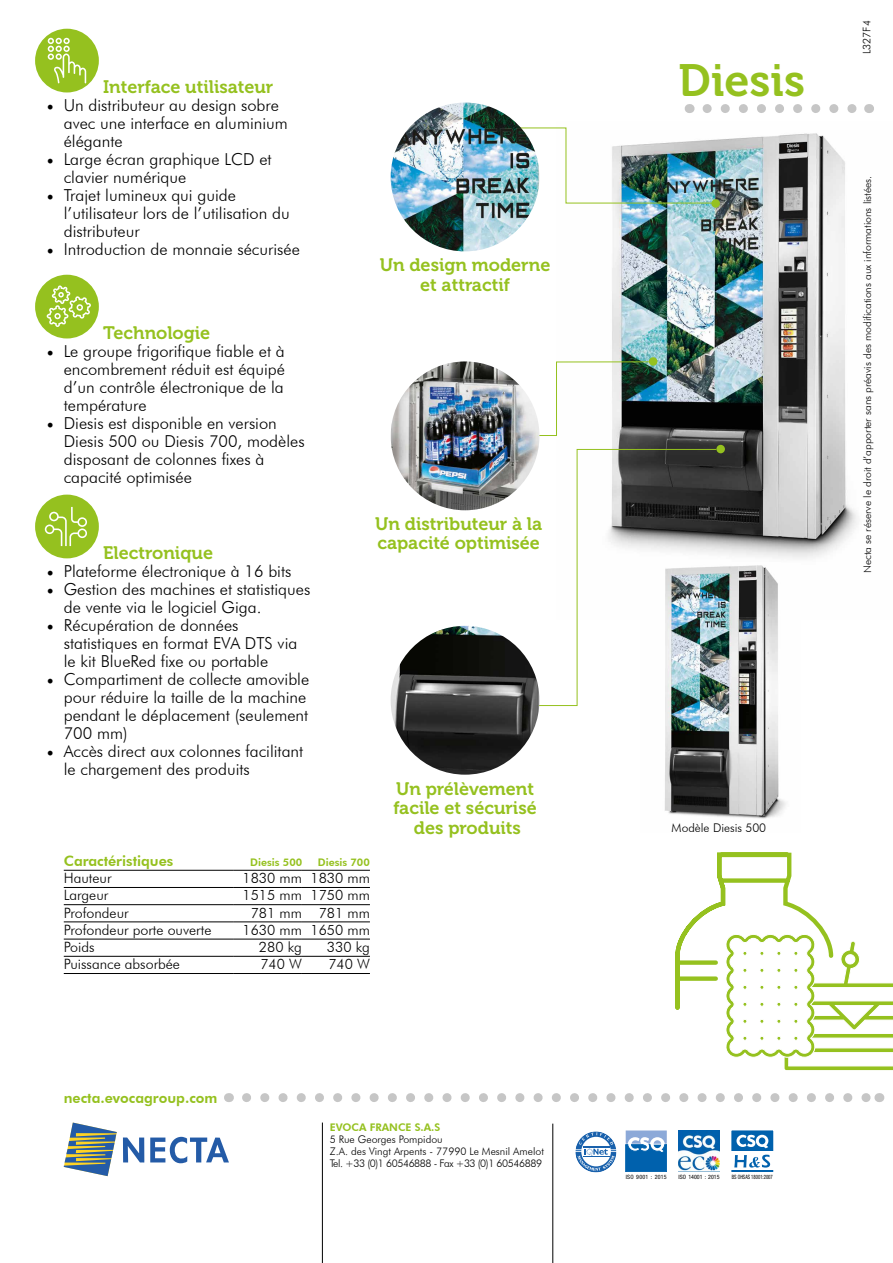
<style>
.page{position:relative;width:893px;height:1263px;background:#fff}
.page>*{position:absolute;margin:0;border:0;box-sizing:border-box;transform-origin:0 0}
.t1{font:45px "Museo 700";color:#95c11f}
.t2{font:18px/19.5px "Museo 700";color:#95c11f;text-align:center}
.t3{font:300 16.5px/18px "Futura BT";color:#000}
.t4{font:300 14.25px "Futura BT";color:#000}
.t5{font:800 14.25px "Futura BT";color:#95c11f}
.t6{font:300 12px "Futura BT";color:#000}
.t7{font:300 10.5px/12px "Futura BT";color:#000}
.t8{font:800 10.5px "Futura BT";color:#95c11f}
.t9{font:condensed 5.85px "Helvetica Neue LT Std";letter-spacing:.005em;color:#000;scale:.8 1}
.t10{font:condensed 5.85px "Helvetica Neue LT Std";letter-spacing:.005em;color:#000}
.t11{font:condensed 5.85px "Helvetica Neue LT Std";letter-spacing:.04em;color:#000}
.s1{font-family:"Minion Pro";font-weight:400;font-size:18px}
</style>
<div class="page">
<svg style="left:247px;top:1093px;width:623px;height:9px"></svg>
<hr style="left:553px;top:1123px;width:1px;height:140px;background:#000">
<hr style="left:322px;top:1122px;width:1px;height:141px;background:#000">
<svg style="left:678px;top:1130px;width:42px;height:42px"></svg>
<img style="left:679px;top:1130px;width:41px;height:41px">
<svg style="left:625px;top:1130px;width:42px;height:42px"></svg>
<svg style="left:626px;top:1130px;width:41px;height:41px"></svg>
<svg style="left:576px;top:1132px;width:39px;height:39px"></svg>
<div style="left:574px;top:1130px;width:43px;height:43px;border:1px solid #fff;border-radius:50%"></div>
<div style="left:731px;top:1130px;width:42px;height:21px;background:#0061ad"></div>
<svg style="left:736px;top:1134px;width:32px;height:14px"></svg>
<hr style="left:731px;top:1170px;width:42px;height:2px;background:#0061ad">
<svg style="left:734px;top:1155px;width:36px;height:12px"></svg>
<div style="left:730px;top:1129px;width:45px;height:52px;border:2px solid #fff"></div>
<svg style="left:64px;top:1122px;width:53px;height:54px"></svg>
<svg style="left:123px;top:1137px;width:106px;height:26px"></svg>
<svg style="left:707px;top:104px;width:150px;height:9px"></svg>
<svg style="left:675px;top:852px;width:218px;height:219px"></svg>
<img style="left:577px;top:133px;width:280px;height:426px">
<img style="left:520px;top:127px;width:196px;height:77px">
<svg style="left:490px;top:361px;width:164px;height:75px"></svg>
<svg style="left:491px;top:449px;width:226px;height:257px"></svg>
<div style="left:649px;top:357px;width:8px;height:9px;background:#95c11f;border-radius:50%"></div>
<img style="left:391px;top:103px;width:148px;height:148px;border-radius:74px">
<img style="left:391px;top:361px;width:148px;height:149px;border-radius:74px">
<div style="left:711px;top:199px;width:9px;height:9px;background:#95c11f;border-radius:50%"></div>
<div style="left:716px;top:445px;width:9px;height:8px;background:#95c11f;border-radius:50%"></div>
<img style="left:391px;top:626px;width:148px;height:149px;border-radius:74px">
<img style="left:641px;top:563px;width:145px;height:256px">
<hr style="left:64px;top:887px;width:170px;height:1px;background:#000">
<hr style="left:234px;top:887px;width:68px;height:1px;background:#000">
<hr style="left:302px;top:887px;width:68px;height:1px;background:#000">
<hr style="left:64px;top:904px;width:170px;height:1px;background:#000">
<hr style="left:234px;top:904px;width:68px;height:1px;background:#000">
<hr style="left:302px;top:904px;width:68px;height:1px;background:#000">
<hr style="left:64px;top:922px;width:170px;height:1px;background:#000">
<hr style="left:234px;top:922px;width:68px;height:1px;background:#000">
<hr style="left:302px;top:922px;width:68px;height:1px;background:#000">
<hr style="left:64px;top:939px;width:170px;height:1px;background:#000">
<hr style="left:234px;top:939px;width:68px;height:1px;background:#000">
<hr style="left:302px;top:939px;width:68px;height:1px;background:#000">
<hr style="left:64px;top:956px;width:170px;height:1px;background:#000">
<hr style="left:234px;top:956px;width:68px;height:1px;background:#000">
<hr style="left:302px;top:956px;width:68px;height:1px;background:#000">
<hr style="left:64px;top:973px;width:170px;height:1px;background:#000">
<hr style="left:234px;top:973px;width:68px;height:1px;background:#000">
<hr style="left:302px;top:973px;width:68px;height:1px;background:#000">
<hr style="left:64px;top:870px;width:170px;height:1px;background:#000">
<hr style="left:234px;top:870px;width:68px;height:1px;background:#000">
<hr style="left:302px;top:870px;width:68px;height:1px;background:#000">
<div style="left:35px;top:275px;width:64px;height:63px;background:#95c11f;border-radius:50%"></div>
<svg style="left:47px;top:285px;width:44px;height:42px"></svg>
<div style="left:35px;top:495px;width:64px;height:63px;background:#95c11f;border-radius:50%"></div>
<svg style="left:45px;top:507px;width:42px;height:39px"></svg>
<div style="left:35px;top:29px;width:64px;height:63px;background:#95c11f;border-radius:50%"></div>
<svg style="left:48px;top:38px;width:38px;height:45px"></svg>
<p class="t2" style="left:103px;top:77px;width:172px">Interface utilisateur</p>
<p class="t3" style="left:64px;top:96px;width:226px;text-indent:-17px"><span class="s1">•</span> Un distributeur au design sobre avec une interface en aluminium élégante</p>
<p class="t3" style="left:64px;top:150px;width:209px;text-indent:-17px"><span class="s1">•</span> Large écran graphique LCD et clavier numérique</p>
<p class="t3" style="left:64px;top:186px;width:228px;text-indent:-17px"><span class="s1">•</span> Trajet lumineux qui guide l’utilisateur lors de l’utilisation du distributeur</p>
<p class="t3" style="left:47px;top:240px;width:255px"><span class="s1">•</span> Introduction de monnaie sécurisée</p>
<p class="t2" style="left:103px;top:323px;width:109px">Technologie</p>
<p class="t3" style="left:64px;top:342px;width:223px;text-align:justify;text-indent:-17px"><span class="s1">•</span> Le groupe frigorifique fiable et à encombrement réduit est équipé d’un contrôle électronique de la température</p>
<p class="t3" style="left:64px;top:414px;width:242px;text-indent:-17px"><span class="s1">•</span> Diesis est disponible en version<br>Diesis 500 ou Diesis 700, modèles disposant de colonnes fixes à capacité optimisée</p>
<p class="t2" style="left:103px;top:543px;width:111px">Electronique</p>
<p class="t3" style="left:47px;top:562px;width:246px"><span class="s1">•</span> Plateforme électronique à 16 bits</p>
<p class="t3" style="left:64px;top:580px;width:248px;text-indent:-17px"><span class="s1">•</span> Gestion des machines et statistiques de vente via le logiciel Giga.</p>
<p class="t3" style="left:64px;top:616px;width:235px;text-indent:-17px"><span class="s1">•</span> Récupération de données statistiques en format EVA DTS via le kit BlueRed fixe ou portable</p>
<p class="t3" style="left:64px;top:670px;width:247px;text-indent:-17px"><span class="s1">•</span> Compartiment de collecte amovible pour réduire la taille de la machine pendant le déplacement (seulement<br>700 mm)</p>
<p class="t3" style="left:64px;top:742px;width:241px;text-indent:-17px"><span class="s1">•</span> Accès direct aux colonnes facilitant le chargement des produits</p>
<p class="t2" style="left:380px;top:256px;width:172px">Un design moderne et attractif</p>
<p class="t2" style="left:375px;top:514px;width:169px;text-align:left">Un distributeur à la capacité optimisée</p>
<p class="t2" style="left:393px;top:779px;width:145px">Un prélèvement facile et sécurisé des produits</p>
<p class="t5" style="left:64px;top:852px;width:111px">Caractéristiques</p>
<p class="t8" style="left:250px;top:856px;width:54px">Diesis 500</p>
<p class="t8" style="left:318px;top:856px;width:54px">Diesis 700</p>
<p class="t4" style="left:64px;top:869px;width:49px">Hauteur</p>
<p class="t4" style="left:242px;top:869px;width:129px">1830 mm 1830 mm</p>
<p class="t4" style="left:64px;top:887px;width:46px">Largeur</p>
<p class="t4" style="left:242px;top:887px;width:129px">1515 mm 1750 mm</p>
<p class="t4" style="left:64px;top:904px;width:66px">Profondeur</p>
<p class="t4" style="left:251px;top:904px;width:121px">781 mm 781 mm</p>
<p class="t4" style="left:64px;top:921px;width:149px">Profondeur porte ouverte</p>
<p class="t4" style="left:242px;top:921px;width:129px">1630 mm 1650 mm</p>
<p class="t4" style="left:64px;top:938px;width:32px">Poids</p>
<p class="t4" style="left:259px;top:938px;width:44px">280 kg</p>
<p class="t4" style="left:327px;top:938px;width:44px">330 kg</p>
<p class="t4" style="left:64px;top:955px;width:118px">Puissance absorbée</p>
<p class="t4" style="left:260px;top:955px;width:43px">740 W</p>
<p class="t4" style="left:328px;top:955px;width:43px">740 W</p>
<p class="t5" style="left:64px;top:1089px;width:155px">necta.evocagroup.com</p>
<p class="t8" style="left:330px;top:1120px;width:112px">EVOCA FRANCE S.A.S</p>
<p class="t7" style="left:330px;top:1133px;width:216px">5 Rue Georges Pompidou<br>Z.A. des Vingt Arpents - 77990 Le Mesnil Amelot<br>Tel. +33 (0)1 60546888 - Fax +33 (0)1 60546889</p>
<h1 class="t1" style="left:678px;top:55px;width:128px">Diesis</h1>
<p class="t7" style="left:860px;top:54px;width:35px;rotate:-90deg">L327F4</p>
<p class="t7" style="left:861px;top:573px;width:399px;rotate:-90deg">Necta se réserve le droit d’apporter sans préavis des modifications aux informations listées.</p>
<p class="t6" style="left:672px;top:820px;width:96px">Modèle Diesis 500</p>
<p class="t11" style="left:626px;top:1173px;width:43px">ISO 9001 : 2015</p>
<p class="t10" style="left:679px;top:1173px;width:42px">ISO 14001 : 2015</p>
<p class="t9" style="left:732px;top:1173px;width:53px">BS OHSAS 18001:2007</p>
</div>
